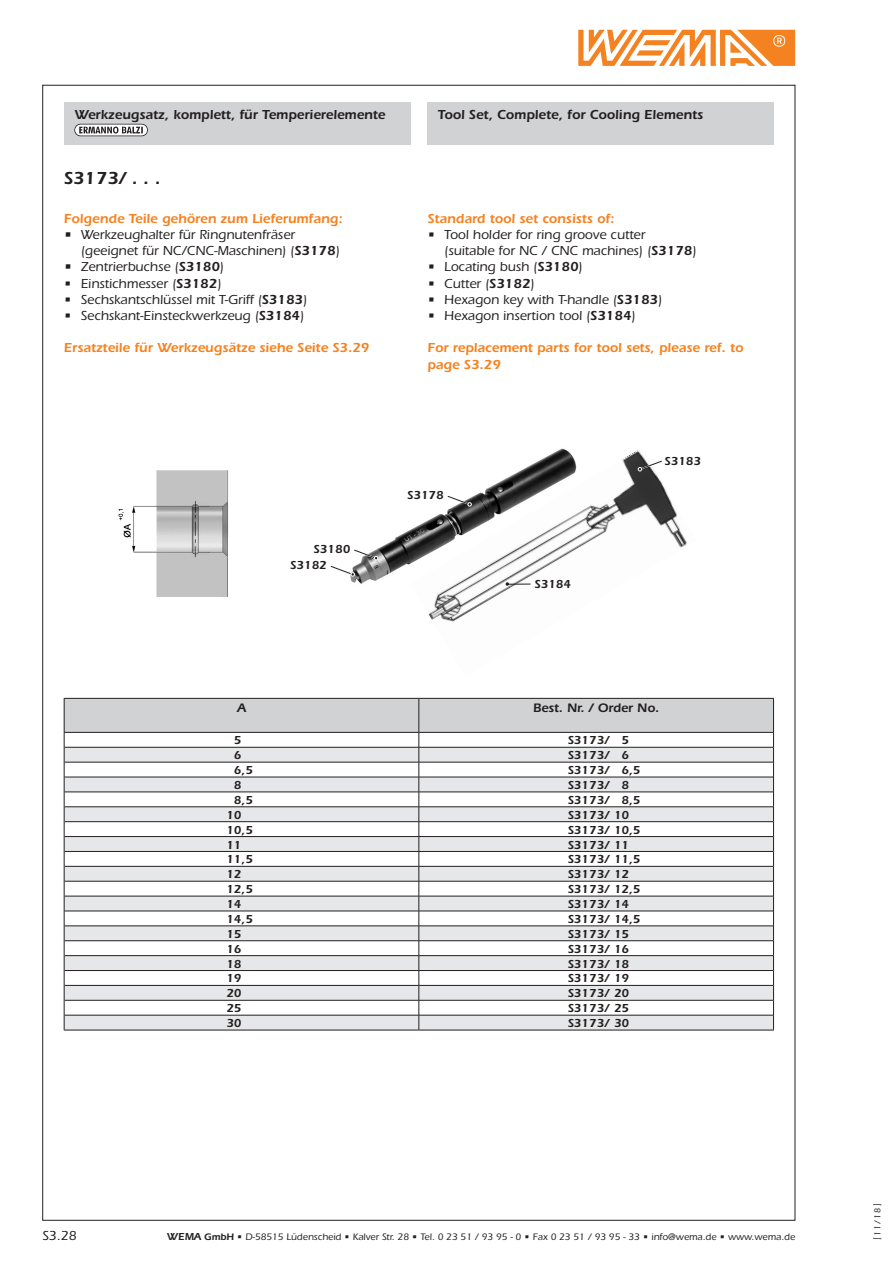
<style>
.page{position:relative;width:893px;height:1263px;background:#fff}
.page>*{position:absolute;margin:0;border:0;box-sizing:border-box;transform-origin:0 0}
.t1{font:600 18px "Itc Eras";color:#231f20}
.t2{font:500 13.5px "Itc Eras";color:#231f20}
.t3{font:600 13.5px/16.2px "Itc Eras";color:#f58220}
.t4{font:600 13.5px "Itc Eras";color:#231f20}
.t5{font:600 12.75px "Itc Eras";color:#231f20}
.t6{font:600 12px "Itc Eras";color:#231f20}
.t7{font:500 9.75px "Itc Eras";color:#231f20}
.t8{font:500 9px "Itc Eras";color:#231f20;scale:.95 1}
.s1{font-weight:600}
.s2{font-weight:600;font-size:10.5px}
</style>
<div class="page">
<div style="left:64px;top:102px;width:347px;height:43px;background:#d1d2d4"></div>
<div style="left:427px;top:102px;width:347px;height:43px;background:#d1d2d4"></div>
<svg style="left:578px;top:30px;width:217px;height:36px"></svg>
<svg style="left:74px;top:124px;width:74px;height:12px"></svg>
<img style="left:350px;top:529px;width:61px;height:55px">
<svg style="left:330px;top:548px;width:48px;height:28px"></svg>
<img style="left:118px;top:470px;width:110px;height:127px">
<img style="left:411px;top:448px;width:276px;height:174px">
<svg style="left:506px;top:582px;width:24px;height:4px"></svg>
<svg style="left:638px;top:459px;width:26px;height:12px"></svg>
<hr style="left:64px;top:1030px;width:355px;height:1px;background:#231f20">
<hr style="left:419px;top:1030px;width:355px;height:1px;background:#231f20">
<svg style="left:64px;top:698px;width:710px;height:332px"></svg>
<hr style="left:65px;top:1015px;width:354px;height:1px;background:#231f20">
<hr style="left:419px;top:1015px;width:354px;height:1px;background:#231f20">
<p class="t4" style="left:74px;top:106px;width:313px">Werkzeugsatz, komplett, für Temperierelemente</p>
<p class="t4" style="left:438px;top:106px;width:267px">Tool Set, Complete, for Cooling Elements</p>
<p class="t1" style="left:64px;top:167px;width:98px">S3173/ . . .</p>
<p class="t3" style="left:64px;top:210px;width:280px">Folgende Teile gehören zum Lieferumfang:</p>
<p class="t2" style="left:64px;top:227px;width:233px"><span class="s1">•</span> Werkzeughalter für Ringnutenfräser</p>
<p class="t2" style="left:81px;top:243px;width:261px">(geeignet für NC/CNC-Maschinen) (<span class="s1">S3178</span>)</p>
<p class="t2" style="left:64px;top:259px;width:162px"><span class="s1">•</span> Zentrierbuchse (<span class="s1">S3180</span>)</p>
<p class="t2" style="left:64px;top:276px;width:159px">• Einstichmesser (<span class="s1">S3182</span>)</p>
<p class="t2" style="left:64px;top:292px;width:245px">• Sechskantschlüssel mit T-Griff (<span class="s1">S3183</span>)</p>
<p class="t2" style="left:64px;top:308px;width:242px">• Sechskant-Einsteckwerkzeug (<span class="s1">S3184</span>)</p>
<p class="t3" style="left:64px;top:340px;width:307px">Ersatzteile für Werkzeugsätze siehe Seite S3.29</p>
<p class="t6" style="left:314px;top:542px;width:38px">S3180</p>
<p class="t6" style="left:290px;top:558px;width:38px">S3182</p>
<p class="t3" style="left:427px;top:210px;width:189px">Standard tool set consists of:</p>
<p class="t2" style="left:427px;top:227px;width:220px">• Tool holder for ring groove cutter</p>
<p class="t2" style="left:444px;top:243px;width:254px">(suitable for NC / CNC machines) (<span class="s1">S3178</span>)</p>
<p class="t2" style="left:427px;top:259px;width:157px">• Locating bush (<span class="s1">S3180</span>)</p>
<p class="t2" style="left:427px;top:276px;width:109px">• Cutter (<span class="s1">S3182</span>)</p>
<p class="t2" style="left:427px;top:292px;width:236px">• Hexagon key with T-handle (<span class="s1">S3183</span>)</p>
<p class="t2" style="left:427px;top:308px;width:210px">• Hexagon insertion tool (<span class="s1">S3184</span>)</p>
<p class="t3" style="left:427px;top:340px;width:318px">For replacement parts for tool sets, please ref. to page S3.29</p>
<p class="t6" style="left:407px;top:488px;width:38px">S3178</p>
<p class="t6" style="left:534px;top:577px;width:38px">S3184</p>
<p class="t6" style="left:664px;top:454px;width:38px">S3183</p>
<p class="t5" style="left:237px;top:700px;width:10px">A</p>
<p class="t5" style="left:533px;top:700px;width:128px">Best. Nr. / Order No.</p>
<p class="t6" style="left:234px;top:733px;width:9px">5</p>
<p class="t6" style="left:568px;top:733px;width:63px">S3173/ 5</p>
<p class="t6" style="left:234px;top:748px;width:9px">6</p>
<p class="t6" style="left:568px;top:748px;width:63px">S3173/ 6</p>
<p class="t6" style="left:234px;top:763px;width:20px">6,5</p>
<p class="t6" style="left:568px;top:763px;width:74px">S3173/ 6,5</p>
<p class="t6" style="left:234px;top:778px;width:9px">8</p>
<p class="t6" style="left:568px;top:778px;width:63px">S3173/ 8</p>
<p class="t6" style="left:234px;top:793px;width:20px">8,5</p>
<p class="t6" style="left:568px;top:793px;width:74px">S3173/ 8,5</p>
<p class="t6" style="left:226px;top:808px;width:17px">10</p>
<p class="t6" style="left:568px;top:808px;width:63px">S3173/ 10</p>
<p class="t6" style="left:226px;top:823px;width:28px">10,5</p>
<p class="t6" style="left:568px;top:823px;width:74px">S3173/ 10,5</p>
<p class="t6" style="left:226px;top:837px;width:17px">11</p>
<p class="t6" style="left:568px;top:837px;width:63px">S3173/ 11</p>
<p class="t6" style="left:226px;top:852px;width:28px">11,5</p>
<p class="t6" style="left:568px;top:852px;width:74px">S3173/ 11,5</p>
<p class="t6" style="left:226px;top:867px;width:17px">12</p>
<p class="t6" style="left:568px;top:867px;width:63px">S3173/ 12</p>
<p class="t6" style="left:226px;top:882px;width:28px">12,5</p>
<p class="t6" style="left:568px;top:882px;width:74px">S3173/ 12,5</p>
<p class="t6" style="left:226px;top:897px;width:17px">14</p>
<p class="t6" style="left:568px;top:897px;width:63px">S3173/ 14</p>
<p class="t6" style="left:226px;top:912px;width:28px">14,5</p>
<p class="t6" style="left:568px;top:912px;width:74px">S3173/ 14,5</p>
<p class="t6" style="left:226px;top:927px;width:17px">15</p>
<p class="t6" style="left:568px;top:927px;width:63px">S3173/ 15</p>
<p class="t6" style="left:226px;top:942px;width:17px">16</p>
<p class="t6" style="left:568px;top:942px;width:63px">S3173/ 16</p>
<p class="t6" style="left:226px;top:957px;width:17px">18</p>
<p class="t6" style="left:568px;top:957px;width:63px">S3173/ 18</p>
<p class="t6" style="left:226px;top:971px;width:17px">19</p>
<p class="t6" style="left:568px;top:971px;width:63px">S3173/ 19</p>
<p class="t6" style="left:226px;top:986px;width:17px">20</p>
<p class="t6" style="left:568px;top:986px;width:63px">S3173/ 20</p>
<p class="t6" style="left:226px;top:1001px;width:17px">25</p>
<p class="t6" style="left:568px;top:1001px;width:63px">S3173/ 25</p>
<p class="t6" style="left:226px;top:1016px;width:17px">30</p>
<p class="t6" style="left:568px;top:1016px;width:63px">S3173/ 30</p>
<p class="t2" style="left:43px;top:1227px;width:36px">S3.28</p>
<p class="t7" style="left:167px;top:1231px;width:630px"><span class="s2">WEMA</span> <span class="s1">GmbH</span> • D-58515 Lüdenscheid • Kalver Str. 28 • Tel. 0 23 51 / 93 95 - 0 • Fax 0 23 51 / 93 95 - 33 • info@wema.de • www.wema.de</p>
<p class="t8" style="left:872px;top:1240px;width:40px;rotate:-90deg">[11/18]</p>
</div>
